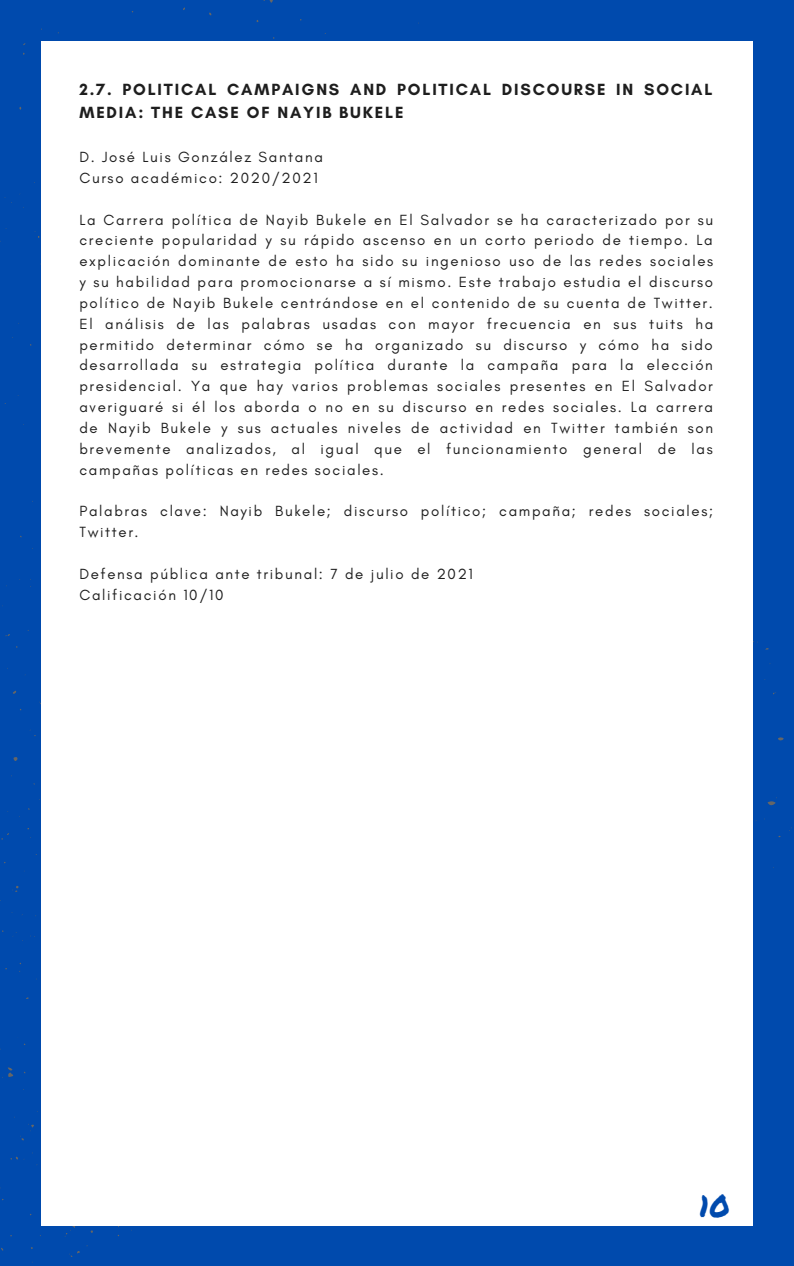
<style>
.page{position:relative;width:794px;height:1266px;background:#fff}
.page>*{position:absolute;margin:0;border:0;box-sizing:border-box;transform-origin:0 0}
.t1{font:30px "Permanent Marker";color:#004aad}
.t2{font:700 16.5px/23.1px "Glacial Indifference";letter-spacing:.11em;color:#1e1e1e}
.t3{font:15px/20.9px "Glacial Indifference";letter-spacing:.11em;color:#1e1e1e}
</style>
<div class="page">
<div style="left:0;top:0;width:793px;height:1266px;background:#004aad"></div>
<div style="left:41px;top:41px;width:711px;height:1184px;background:#fff"></div>
<p class="t2" style="left:79px;top:78px;width:634px">2.7. POLITICAL CAMPAIGNS AND POLITICAL DISCOURSE IN SOCIAL<br>MEDIA: THE CASE OF NAYIB BUKELE</p>
<p class="t3" style="left:79px;top:146px;width:245px">D. José Luis González Santana<br>Curso académico: 2020/2021</p>
<p class="t3" style="left:79px;top:209px;width:635px;text-align:justify">La Carrera política de Nayib Bukele en El Salvador se ha caracterizado por su creciente popularidad y su rápido ascenso en un corto periodo de tiempo. La explicación dominante de esto ha sido su ingenioso uso de las redes sociales y su habilidad para promocionarse a sí mismo. Este trabajo estudia el discurso político de Nayib Bukele centrándose en el contenido de su cuenta de Twitter.<br>El análisis de las palabras usadas con mayor frecuencia en sus tuits ha permitido determinar cómo se ha organizado su discurso y cómo ha sido desarrollada su estrategia política durante la campaña para la elección presidencial. Ya que hay varios problemas sociales presentes en El Salvador averiguaré si él los aborda o no en su discurso en redes sociales. La carrera de Nayib Bukele y sus actuales niveles de actividad en Twitter también son brevemente analizados, al igual que el funcionamiento general de las campañas políticas en redes sociales.</p>
<p class="t3" style="left:79px;top:500px;width:634px">Palabras clave: Nayib Bukele; discurso político; campaña; redes sociales;<br>Twitter.</p>
<p class="t3" style="left:79px;top:563px;width:395px">Defensa pública ante tribunal: 7 de julio de 2021<br>Calificación 10/10</p>
<h1 class="t1" style="left:699px;top:1183px;width:32px">10</h1>
</div>
